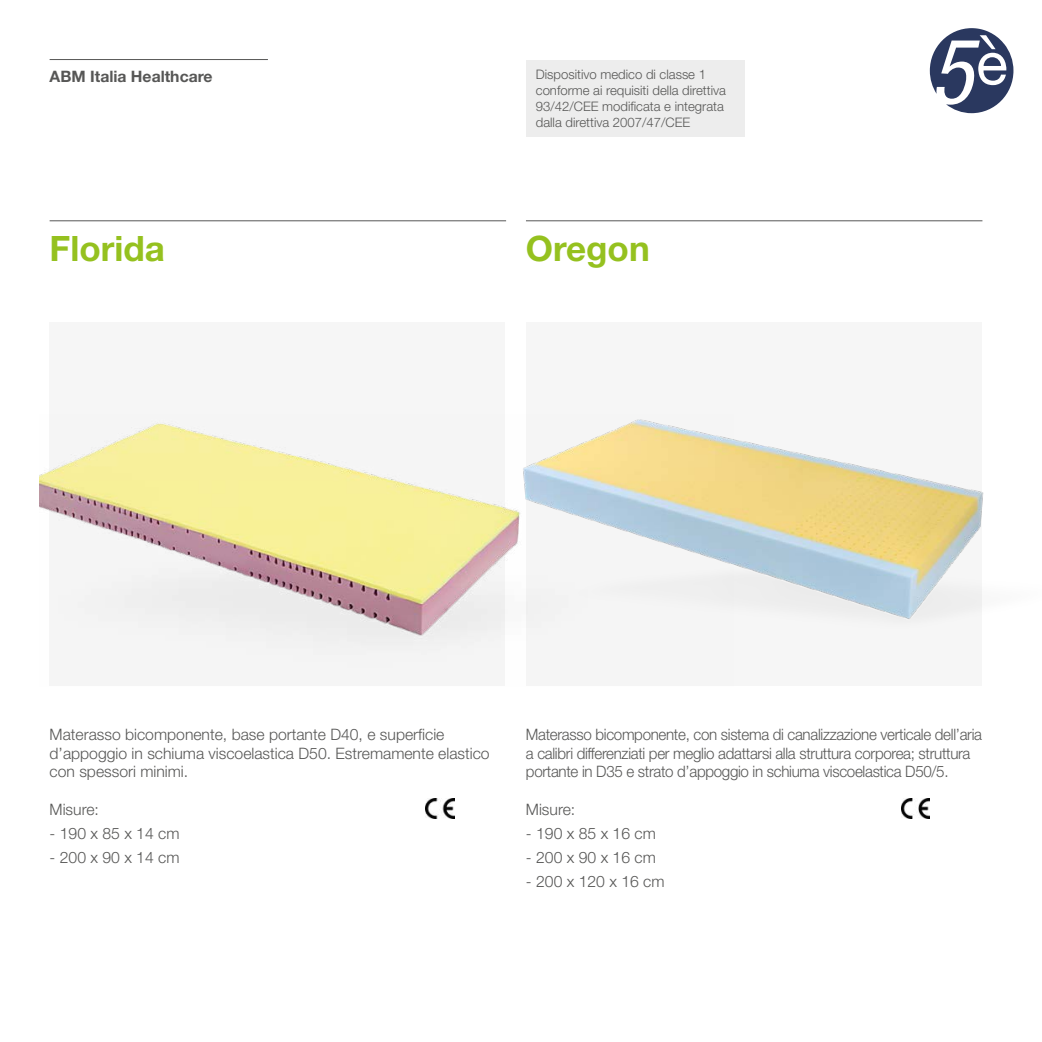
<style>
.page{position:relative;width:1042px;height:1042px;background:#fff}
.page>*{position:absolute;margin:0;border:0;box-sizing:border-box;transform-origin:0 0}
.t1{font:700 35px "Helvetica Neue LT Std";color:#95c11f}
.t2{font:300 15.75px/18.9px "Helvetica Neue LT Std";letter-spacing:-.02em;color:#575756;scale:.96 1}
.t3{font:300 15.75px/18.9px "Helvetica Neue LT Std";color:#575756}
.t4{font:300 15.75px "Helvetica Neue LT Std";letter-spacing:-.02em;color:#575756}
.t5{font:700 15.75px "Helvetica Neue LT Std";color:#575756}
.t6{font:300 13.12px/15.8px "Helvetica Neue LT Std";color:#575756}
</style>
<div class="page">
<hr style="left:50px;top:59px;width:218px;height:1px;background:#575756">
<hr style="left:50px;top:220px;width:456px;height:1px;background:#575756">
<hr style="left:526px;top:220px;width:456px;height:1px;background:#575756">
<div style="left:50px;top:322px;width:455px;height:364px;background:#f6f6f6"></div>
<div style="left:526px;top:322px;width:455px;height:364px;background:#f6f6f6"></div>
<svg style="left:930px;top:28px;width:83px;height:85px"></svg>
<img style="left:40px;top:423px;width:481px;height:216px">
<img style="left:523px;top:419px;width:461px;height:200px">
<div style="left:526px;top:60px;width:218px;height:76px;background:#ededed"></div>
<img style="left:426px;top:798px;width:28px;height:21px">
<img style="left:901px;top:798px;width:29px;height:21px">
<p class="t5" style="left:50px;top:67px;width:164px">ABM Italia Healthcare</p>
<p class="t6" style="left:536px;top:66px;width:192px">Dispositivo medico di classe 1 conforme ai requisiti della direttiva 93/42/CEE modificata e integrata dalla direttiva 2007/47/CEE</p>
<h1 class="t1" style="left:50px;top:227px;width:117px">Florida</h1>
<h1 class="t1" style="left:526px;top:227px;width:125px">Oregon</h1>
<p class="t3" style="left:50px;top:724px;width:441px">Materasso bicomponente, base portante D40, e superficie d’appoggio in schiuma viscoelastica D50. Estremamente elastico con spessori minimi.</p>
<p class="t4" style="left:50px;top:800px;width:51px">Misure:</p>
<p class="t4" style="left:50px;top:824px;width:131px">- 190 x 85 x 14 cm</p>
<p class="t4" style="left:50px;top:848px;width:131px">- 200 x 90 x 14 cm</p>
<p class="t2" style="left:526px;top:724px;width:477px">Materasso bicomponente, con sistema di canalizzazione verticale dell’aria a calibri differenziati per meglio adattarsi alla struttura corporea; struttura portante in D35 e strato d’appoggio in schiuma viscoelastica D50/5.</p>
<p class="t4" style="left:526px;top:800px;width:51px">Misure:</p>
<p class="t4" style="left:526px;top:824px;width:131px">- 190 x 85 x 16 cm</p>
<p class="t4" style="left:526px;top:848px;width:131px">- 200 x 90 x 16 cm</p>
<p class="t3" style="left:526px;top:871px;width:140px">- 200 x 120 x 16 cm</p>
</div>
